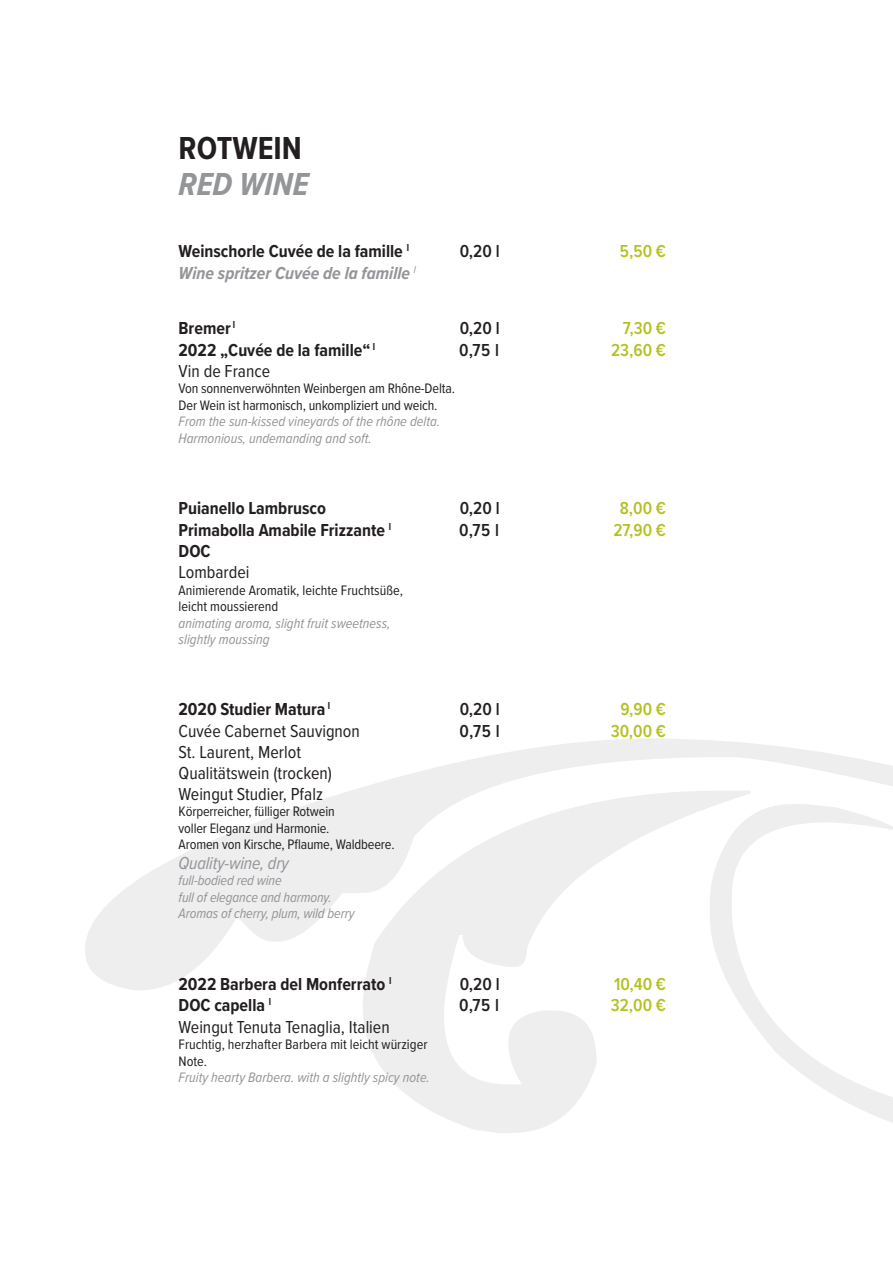
<style>
.page{position:relative;width:893px;height:1263px;background:#fff}
.page>*{position:absolute;margin:0;border:0;box-sizing:border-box;transform-origin:0 0}
.t1{font:700 33px "Proxima Nova Cond";color:#231f20}
.t2{font:italic 700 33px "Proxima Nova Cond";color:#939598}
.t3{font:700 18px "Proxima Nova Cond";color:#231f20}
.t4{font:18px/21px "Proxima Nova Cond";color:#231f20}
.t5{font:600 18px "Proxima Nova Cond";color:#b4c120}
.t6{font:600 18px "Proxima Nova Cond";color:#231f20}
.t7{font:italic 700 18px "Proxima Nova Cond";color:#939598}
.t8{font:italic 18px "Proxima Nova Cond";letter-spacing:-.01em;color:#939598}
.t9{font:14.25px/16.5px "Proxima Nova Cond";letter-spacing:-.01em;color:#231f20}
.t10{font:italic 14.25px/16.5px "Proxima Nova Cond";color:#939598}
</style>
<div class="page">
<svg style="left:85px;top:739px;width:808px;height:394px"></svg>
<h1 class="t1" style="left:179px;top:124px;width:125px">ROTWEIN</h1>
<h1 class="t2" style="left:179px;top:160px;width:132px">RED WINE</h1>
<p class="t3" style="left:179px;top:238px;width:232px">Weinschorle Cuvée de la famille <sup>l</sup></p>
<p class="t6" style="left:460px;top:238px;width:41px">0,20 l</p>
<p class="t5" style="left:620px;top:238px;width:48px">5,50 €</p>
<p class="t7" style="left:179px;top:260px;width:239px">Wine spritzer Cuvée de la famille <sup>l</sup></p>
<p class="t3" style="left:179px;top:315px;width:58px">Bremer <sup>l</sup></p>
<p class="t6" style="left:460px;top:315px;width:41px">0,20 l</p>
<p class="t5" style="left:623px;top:315px;width:45px">7,30 €</p>
<p class="t3" style="left:179px;top:337px;width:198px">2022 „Cuvée de la famille“ <sup>l</sup></p>
<p class="t6" style="left:459px;top:337px;width:42px">0,75 l</p>
<p class="t5" style="left:611px;top:337px;width:57px">23,60 €</p>
<p class="t4" style="left:179px;top:360px;width:93px">Vin de France</p>
<p class="t9" style="left:179px;top:380px;width:278px">Von sonnenverwöhnten Weinbergen am Rhône-Delta.<br>Der Wein ist harmonisch, unkompliziert und weich.</p>
<p class="t10" style="left:179px;top:413px;width:263px">From the sun-kissed vineyards of the rhône delta.<br>Harmonious, undemanding and soft.</p>
<p class="t3" style="left:179px;top:495px;width:149px">Puianello Lambrusco</p>
<p class="t6" style="left:460px;top:495px;width:41px">0,20 l</p>
<p class="t5" style="left:620px;top:495px;width:48px">8,00 €</p>
<p class="t3" style="left:179px;top:516px;width:214px">Primabolla Amabile Frizzante <sup>l</sup></p>
<p class="t6" style="left:459px;top:516px;width:42px">0,75 l</p>
<p class="t5" style="left:613px;top:516px;width:54px">27,90 €</p>
<p class="t3" style="left:179px;top:537px;width:33px">DOC</p>
<p class="t4" style="left:179px;top:561px;width:73px">Lombardei</p>
<p class="t9" style="left:179px;top:581px;width:226px">Animierende Aromatik, leichte Fruchtsüße, leicht moussierend</p>
<p class="t10" style="left:179px;top:614px;width:213px">animating aroma, slight fruit sweetness, slightly moussing</p>
<p class="t3" style="left:179px;top:696px;width:153px">2020 Studier Matura <sup>l</sup></p>
<p class="t6" style="left:460px;top:696px;width:41px">0,20 l</p>
<p class="t5" style="left:620px;top:696px;width:47px">9,90 €</p>
<p class="t4" style="left:179px;top:720px;width:183px">Cuvée Cabernet Sauvignon</p>
<p class="t6" style="left:460px;top:718px;width:42px">0,75 l</p>
<p class="t5" style="left:611px;top:718px;width:57px">30,00 €</p>
<p class="t4" style="left:179px;top:741px;width:155px">St. Laurent, Merlot<br>Qualitätswein (trocken)<br>Weingut Studier, Pfalz</p>
<p class="t9" style="left:179px;top:803px;width:218px">Körperreicher, fülliger Rotwein<br>voller Eleganz und Harmonie.<br>Aromen von Kirsche, Pflaume, Waldbeere.</p>
<p class="t8" style="left:179px;top:850px;width:112px">Quality-wine, dry</p>
<p class="t10" style="left:179px;top:872px;width:177px">full-bodied red wine<br>full of elegance and harmony.<br>Aromas of cherry, plum, wild berry</p>
<p class="t3" style="left:179px;top:970px;width:214px">2022 Barbera del Monferrato <sup>l</sup></p>
<p class="t6" style="left:460px;top:970px;width:41px">0,20 l</p>
<p class="t5" style="left:614px;top:970px;width:54px">10,40 €</p>
<p class="t3" style="left:179px;top:992px;width:94px">DOC capella <sup>l</sup></p>
<p class="t6" style="left:459px;top:992px;width:42px">0,75 l</p>
<p class="t5" style="left:611px;top:992px;width:57px">32,00 €</p>
<p class="t4" style="left:179px;top:1015px;width:213px">Weingut Tenuta Tenaglia, Italien</p>
<p class="t9" style="left:179px;top:1036px;width:250px">Fruchtig, herzhafter Barbera mit leicht würziger<br>Note.</p>
<p class="t10" style="left:179px;top:1069px;width:253px">Fruity hearty Barbera. with a slightly spicy note.</p>
</div>
